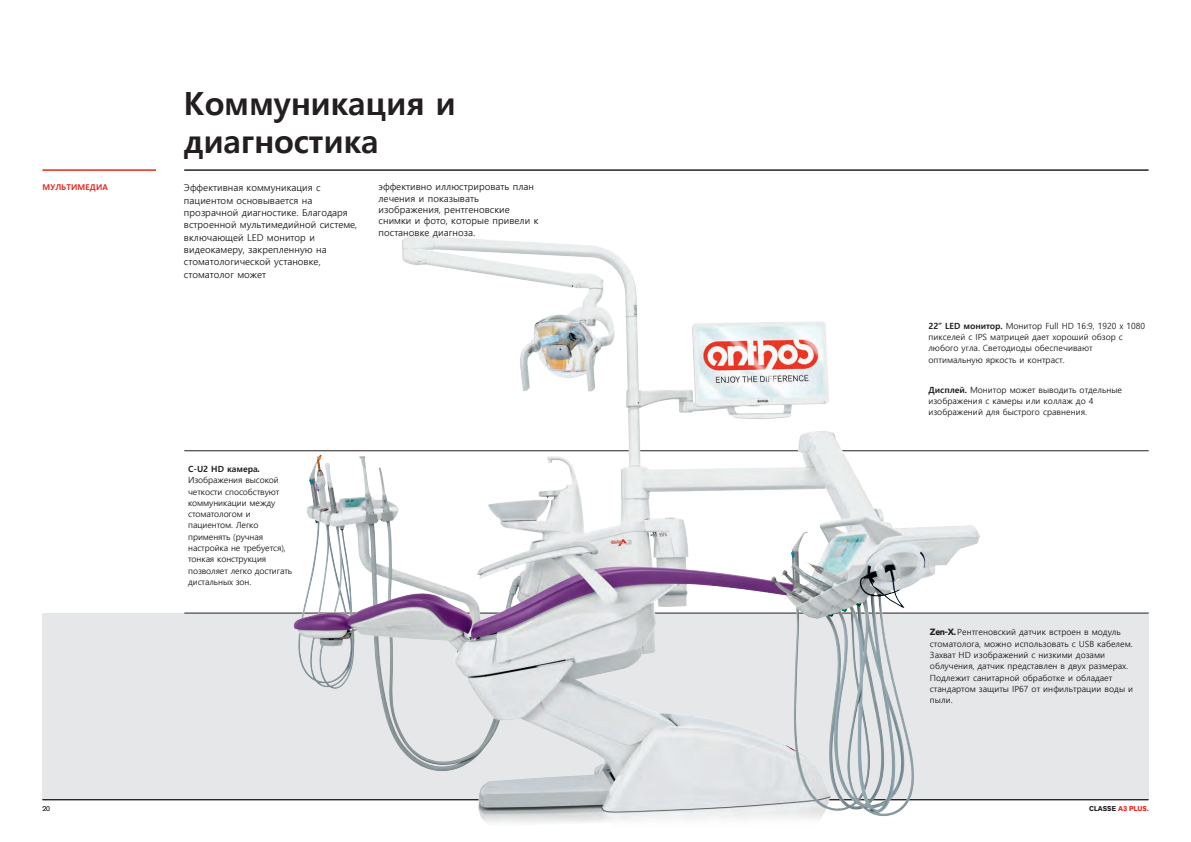
<style>
.page{position:relative;width:1191px;height:842px;background:#fff}
.page>*{position:absolute;margin:0;border:0;box-sizing:border-box;transform-origin:0 0}
.Titolo{font:700 32px/38.4px "Malgun Gothic";letter-spacing:-.005em;color:#231f20}
.Testo{font:9.5px/12.3px "Malgun Gothic";color:#231f20}
.Testo_descrizione{font:8.5px/11.3px "Malgun Gothic";color:#231f20}
.Testo_copertina{font:8.5px/11.2px "Malgun Gothic";color:#231f20}
.Titoletto{font:700 8px "Malgun Gothic";letter-spacing:.01em;color:#e72419}
.diciture_fondo_pagina{font:700 7px "Akzid Grtsk Next";letter-spacing:.01em;color:#e72419}
.diciture_fondo_pagina-2{font:300 7px "Akzid Grtsk Next";color:#231f20}
.s1{font-weight:700}
.s2{font-family:"Akzid Grtsk Next";font-weight:700;font-size:9px}
.s3{color:#231f20}
</style>
<div class="page">
<div style="left:43px;top:613px;width:1105px;height:186px;background:#e6e7e9"></div>
<hr style="left:184px;top:450px;width:964px;height:1px;background:#231f20">
<hr style="left:184px;top:613px;width:964px;height:1px;background:#231f20">
<hr style="left:184px;top:170px;width:964px;height:1px;background:#231f20">
<hr style="left:43px;top:799px;width:1105px;height:1px;background:#231f20">
<hr style="left:43px;top:170px;width:113px;height:1px;background:#e72419">
<img style="left:202px;top:235px;width:830px;height:588px">
<p class="Titolo" style="left:184px;top:84px;width:273px">Коммуникация и диагностика</p>
<p class="Titoletto" style="left:43px;top:183px;width:67px">МУЛЬТИМЕДИА</p>
<p class="Testo" style="left:184px;top:182px;width:175px">Эффективная коммуникация с пациентом основывается на прозрачной диагностике. Благодаря встроенной мультимедийной системе, включающей LED монитор и видеокамеру, закрепленную на стоматологической установке, стоматолог может</p>
<p class="Testo" style="left:378px;top:181px;width:161px;line-height:11.4px">эффективно иллюстрировать план лечения и показывать изображения, рентгеновские снимки и фото, которые привели к постановке диагноза.</p>
<p class="Testo_descrizione" style="left:188px;top:463px;width:106px"><span class="s1">C-U2 HD камера</span><span class="s2">.<br></span>Изображения высокой четкости способствуют коммуникации между стоматологом и пациентом. Легко применять (ручная настройка не требуется), тонкая конструкция позволяет легко достигать дистальных зон.</p>
<p class="Testo_copertina" style="left:928px;top:320px;width:218px"><span class="s1">22” LED монитор.</span> Монитор Full HD 16:9, 1920 x 1080 пикселей с IPS матрицей дает хороший обзор с любого угла. Светодиоды обеспечивают оптимальную яркость и контраст.</p>
<p class="Testo_copertina" style="left:928px;top:384px;width:195px"><span class="s1">Дисплей.</span> Монитор может выводить отдельные изображения с камеры или коллаж до 4 изображений для быстрого сравнения.</p>
<p class="Testo_descrizione" style="left:930px;top:627px;width:205px"><span class="s2">Zen-X.</span> Рентгеновский датчик встроен в модуль стоматолога, можно использовать с USB кабелем.<br>Захват HD изображений с низкими дозами облучения, датчик представлен в двух размерах.<br>Подлежит санитарной обработке и обладает стандартом защиты IP67 от инфильтрации воды и пыли.</p>
<p class="diciture_fondo_pagina-2" style="left:43px;top:804px;width:9px">20</p>
<p class="diciture_fondo_pagina" style="left:1089px;top:804px;width:61px"><span class="s3">CLASSE</span> A3 PLUS.</p>
</div>
